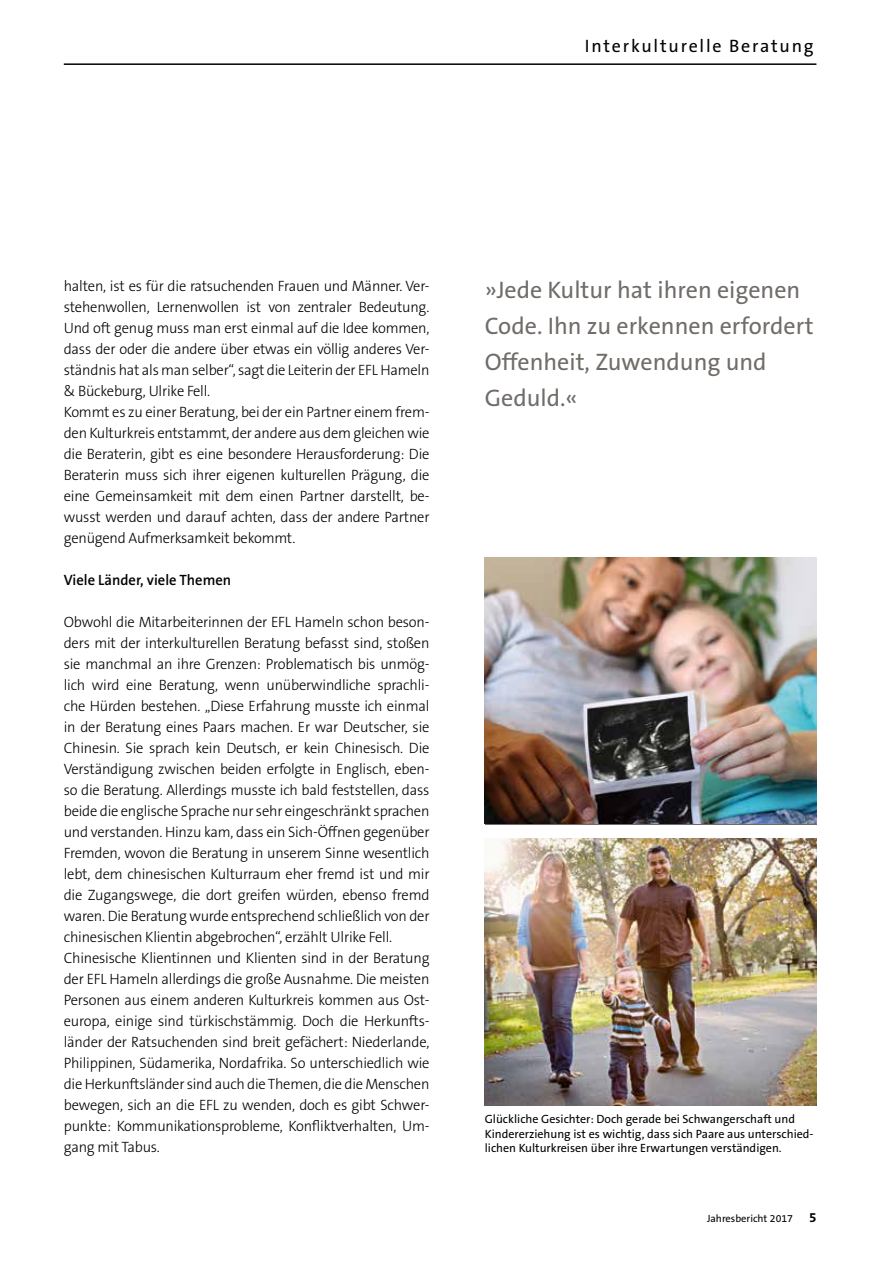
<style>
.page{position:relative;width:893px;height:1263px;background:#fff}
.page>*{position:absolute;margin:0;border:0;box-sizing:border-box;transform-origin:0 0}
.t1{font:24px/36px "The Sans B5 Plain";color:#706c69}
.t2{font:18px "The Sans B5 Plain";letter-spacing:.1em;color:#000}
.t3{font:300 15px/21px "The Sans B3";letter-spacing:-.015em;color:#000}
.t4{font:600 15px "The Sans B6";color:#000}
.t5{font:12px/14.4px "The Sans B5 Plain";color:#000}
.t6{font:10.5px "The Sans B5 Plain";color:#000}
.s1{font-family:"The Sans B7";font-weight:700;font-size:13.5px}
</style>
<div class="page">
<hr style="left:64px;top:63px;width:752px;height:2px;background:#000">
<img style="left:485px;top:838px;width:331px;height:268px">
<img style="left:485px;top:557px;width:331px;height:267px">
<p class="t2" style="left:585px;top:36px;width:230px">Interkulturelle Beratung</p>
<p class="t3" style="left:64px;top:276px;width:367px">halten, ist es für die ratsuchenden Frauen und Männer. Ver&shy;stehenwollen, Lernenwollen ist von zentraler Bedeutung.<br>Und oft genug muss man erst einmal auf die Idee kommen, dass der oder die andere über etwas ein völlig anderes Ver&shy;ständnis hat als man selber“, sagt die Leiterin der EFL Hameln &amp; Bückeburg, Ulrike Fell.<br>Kommt es zu einer Beratung, bei der ein Partner einem frem&shy;den Kulturkreis entstammt, der andere aus dem gleichen wie die Beraterin, gibt es eine besondere Herausforderung: Die Beraterin muss sich ihrer eigenen kulturellen Prägung, die eine Gemeinsamkeit mit dem einen Partner darstellt, be&shy;wusst werden und darauf achten, dass der andere Partner genügend Aufmerksamkeit bekommt.</p>
<p class="t4" style="left:64px;top:572px;width:169px">Viele Länder, viele Themen</p>
<p class="t3" style="left:64px;top:612px;width:367px">Obwohl die Mitarbeiterinnen der EFL Hameln schon beson&shy;ders mit der interkulturellen Beratung befasst sind, stoßen sie manchmal an ihre Grenzen: Problematisch bis unmög&shy;lich wird eine Beratung, wenn unüberwindliche sprachli&shy;che Hürden bestehen. „Diese Erfahrung musste ich einmal in der Beratung eines Paars machen. Er war Deutscher, sie Chinesin. Sie sprach kein Deutsch, er kein Chinesisch. Die Verständigung zwischen beiden erfolgte in Englisch, eben&shy;so die Beratung. Allerdings musste ich bald feststellen, dass beide die englische Sprache nur sehr eingeschränkt sprachen und verstanden. Hinzu kam, dass ein Sich-Öffnen gegenüber Fremden, wovon die Beratung in unserem Sinne wesentlich lebt, dem chinesischen Kulturraum eher fremd ist und mir die Zugangswege, die dort greifen würden, ebenso fremd waren. Die Beratung wurde entsprechend schließlich von der chinesischen Klientin abgebrochen“, erzählt Ulrike Fell.<br>Chinesische Klientinnen und Klienten sind in der Beratung der EFL Hameln allerdings die große Ausnahme. Die meisten Personen aus einem anderen Kulturkreis kommen aus Ost&shy;europa, einige sind türkischstämmig. Doch die Herkunfts&shy;länder der Ratsuchenden sind breit gefächert: Niederlande, Philippinen, Südamerika, Nordafrika. So unterschiedlich wie die Herkunftsländer sind auch die Themen, die die Menschen bewegen, sich an die EFL zu wenden, doch es gibt Schwer&shy;punkte: Kommunikationsprobleme, Konfliktverhalten, Um&shy;gang mit Tabus.</p>
<h1 class="t1" style="left:485px;top:272px;width:330px">»Jede Kultur hat ihren eigenen<br>Code. Ihn zu erkennen erfordert<br>Offenheit, Zuwendung und<br>Geduld.«</h1>
<p class="t5" style="left:485px;top:1112px;width:330px">Glückliche Gesichter: Doch gerade bei Schwangerschaft und<br>Kindererziehung ist es wichtig, dass sich Paare aus unterschied&shy;lichen Kulturkreisen über ihre Erwartungen verständigen.</p>
<p class="t6" style="left:707px;top:1213px;width:111px">Jahresbericht 2017 <span class="s1">5</span></p>
</div>
